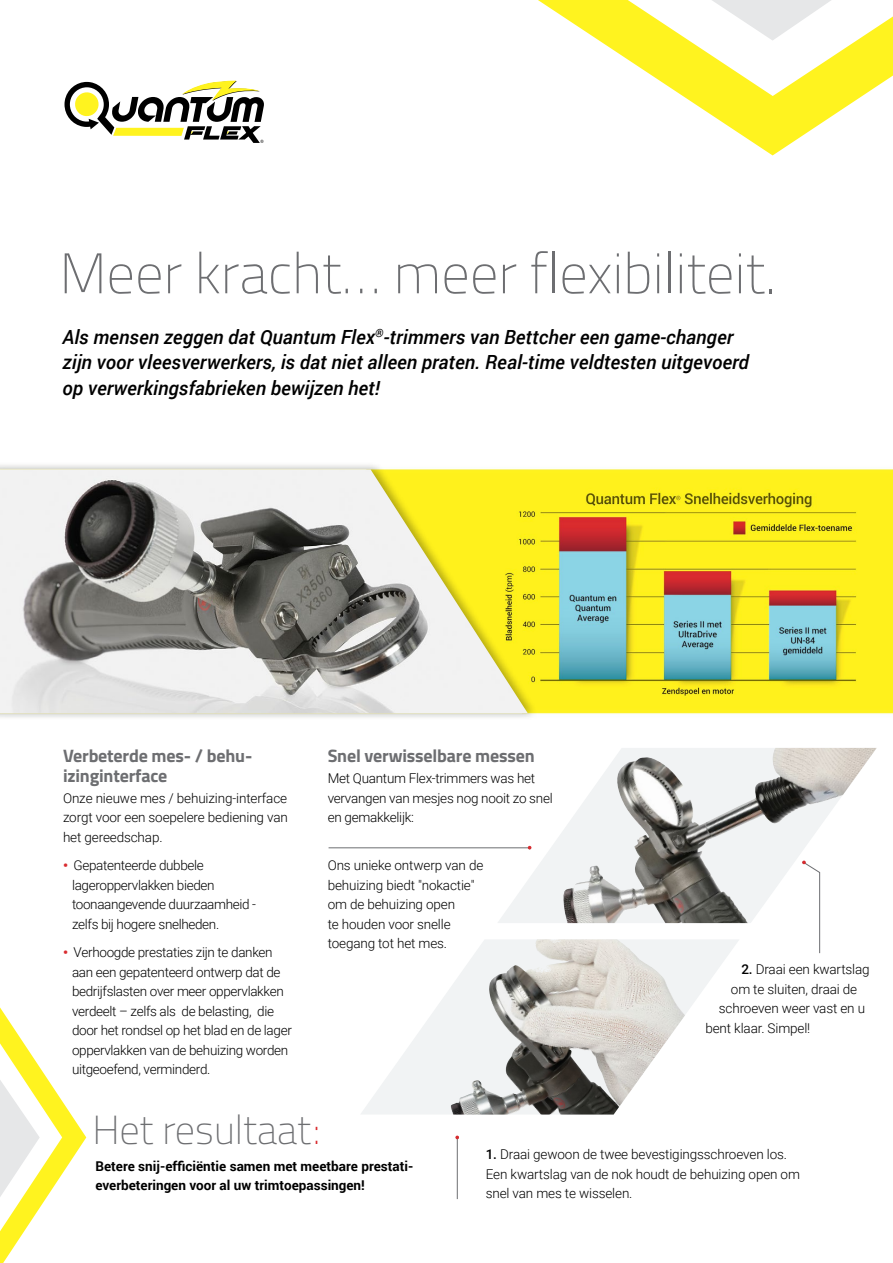
<style>
.page{position:relative;width:893px;height:1263px;background:#fff}
.page>*{position:absolute;margin:0;border:0;box-sizing:border-box;transform-origin:0 0}
.t1{font:100 57px "Titillium";color:#6d6e71}
.t2{font:100 40.5px "Titillium";color:#6d6e71}
.t3{font:italic 500 19.5px/25.5px "Roboto";color:#000}
.t4{font:700 18px/19.5px "Titillium";letter-spacing:-.01em;color:#6d6e71}
.t5{font:300 13.5px/19.5px "Roboto";letter-spacing:-.02em;color:#000}
.t6{font:700 13.5px/19.5px "Roboto";color:#000}
.s1{font-weight:900;color:#d92b2f}
.s2{color:#d92b2f}
.s3{font-weight:500}
</style>
<div class="page">
<img style="left:86px;top:80px;width:807px;height:1120px">
<svg style="left:517px;top:0;width:376px;height:155px"></svg>
<svg style="left:64px;top:81px;width:200px;height:62px"></svg>
<svg style="left:497px;top:748px;width:380px;height:175px"></svg>
<img style="left:563px;top:748px;width:217px;height:170px">
<svg style="left:360px;top:939px;width:380px;height:175px"></svg>
<img style="left:535px;top:939px;width:34px;height:34px">
<svg style="left:0;top:1007px;width:86px;height:256px"></svg>
<div style="left:0;top:461px;width:538px;height:261px;background:#000;opacity:.3"></div>
<img style="left:0;top:469px;width:528px;height:244px">
<hr style="left:329px;top:847px;width:201px;height:1px;background:#6d6e71">
<hr style="left:457px;top:1137px;width:1px;height:62px;background:#6d6e71">
<svg style="left:455px;top:1135px;width:4px;height:4px"></svg>
<svg style="left:802px;top:860px;width:18px;height:94px"></svg>
<h1 class="t1" style="left:59px;top:233px;width:718px">Meer kracht… meer flexibiliteit.</h1>
<h3 class="t3" style="left:62px;top:323px;width:688px">Als mensen zeggen dat Quantum Flex<sup>®</sup>-trimmers van Bettcher een game-changer zijn voor vleesverwerkers, is dat niet alleen praten. Real-time veldtesten uitgevoerd op verwerkingsfabrieken bewijzen het!</h3>
<h3 class="t4" style="left:63px;top:745px;width:191px">Verbeterde mes- / behu&shy;izinginterface</h3>
<p class="t5" style="left:63px;top:788px;width:226px;text-align:justify">Onze nieuwe mes / behuizing-interface zorgt voor een soepelere bediening van het gereedschap.</p>
<p class="t5" style="left:72px;top:855px;width:186px;text-indent:-9px"><span class="s1">•</span> Gepatenteerde dubbele lageroppervlakken bieden toonaangevende duurzaamheid - zelfs bij hogere snelheden.</p>
<p class="t5" style="left:72px;top:942px;width:221px;text-indent:-9px"><span class="s1">•</span> Verhoogde prestaties zijn te danken aan een gepatenteerd ontwerp dat de bedrijfslasten over meer oppervlakken verdeelt – zelfs als de belasting, die door het rondsel op het blad en de lager oppervlakken van de behuizing worden uitgeoefend, verminderd.</p>
<h3 class="t4" style="left:328px;top:745px;width:208px">Snel verwisselbare messen</h3>
<p class="t5" style="left:328px;top:768px;width:227px">Met Quantum Flex-trimmers was het vervangen van mesjes nog nooit zo snel en gemakkelijk:</p>
<p class="t5" style="left:328px;top:855px;width:157px">Ons unieke ontwerp van de behuizing biedt "nokactie" om de behuizing open<br>te houden voor snelle toegang tot het mes.</p>
<h2 class="t2" style="left:92px;top:1101px;width:230px">Het resultaat<span class="s2">:</span></h2>
<p class="t5" style="left:741px;top:959px;width:130px"><span class="s3">2.</span> Draai een kwartslag</p>
<p class="t5" style="left:731px;top:979px;width:128px">om te sluiten, draai de</p>
<p class="t5" style="left:719px;top:998px;width:148px">schroeven weer vast en u</p>
<p class="t5" style="left:705px;top:1018px;width:106px">bent klaar. Simpel!</p>
<p class="t6" style="left:95px;top:1156px;width:320px">Betere snij-efficiëntie samen met meetbare prestati&shy;everbeteringen voor al uw trimtoepassingen!</p>
<p class="t5" style="left:486px;top:1144px;width:316px"><span class="s3">1.</span> Draai gewoon de twee bevestigingsschroeven los.<br>Een kwartslag van de nok houdt de behuizing open om snel van mes te wisselen.</p>
</div>
